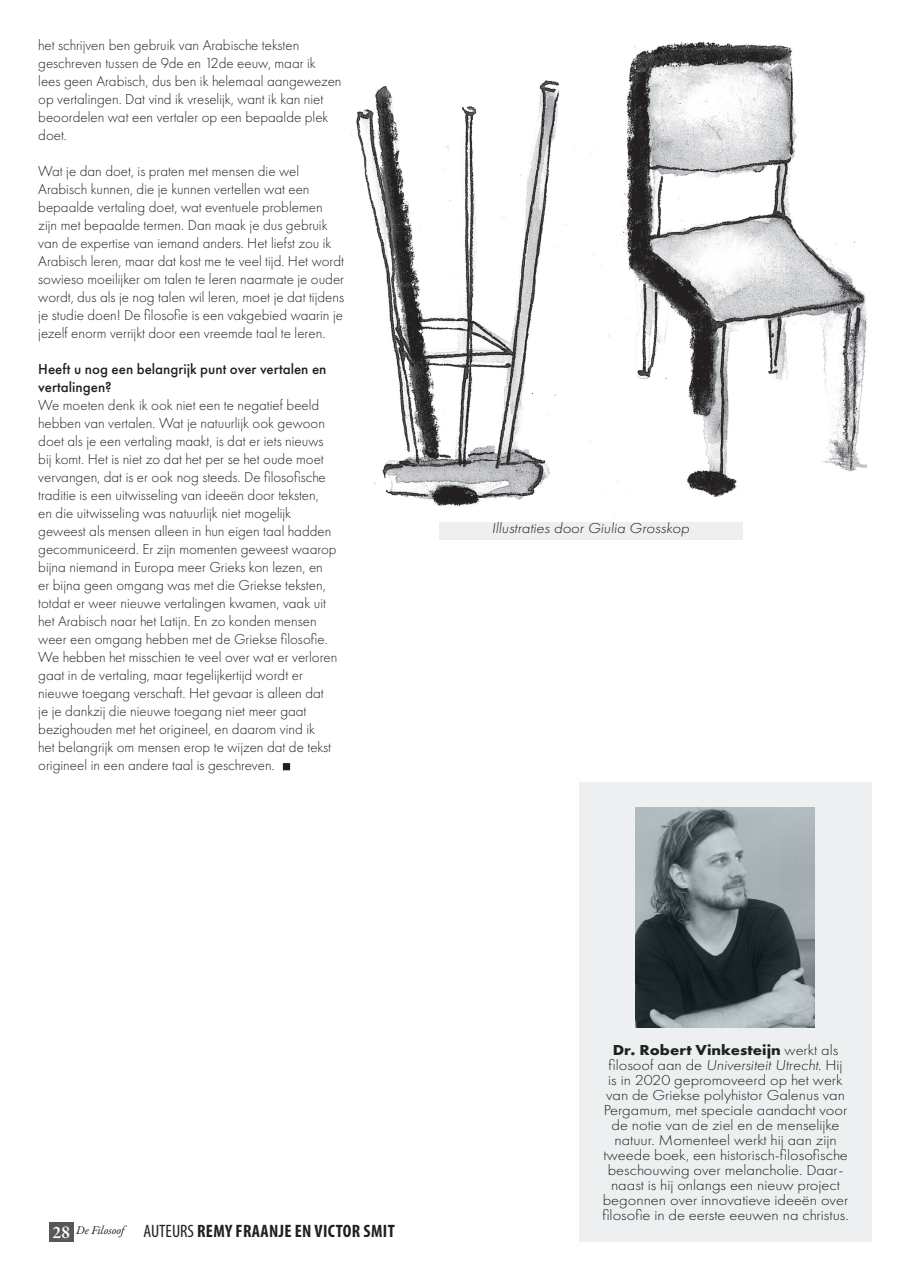
<style>
.page{position:relative;width:910px;height:1280px;background:#fff}
.page>*{position:absolute;margin:0;border:0;box-sizing:border-box;transform-origin:0 0}
.Content_-_naam_auteur{font:700 condensed 18px "Myriad Pro";letter-spacing:.02em;color:#231f20}
.Normal_Body{font:300 15px/18px "Futura PT";color:#231f20}
.Auteursinformatie{font:300 15px/15px "Futura PT";color:#1f2020;text-align:center;scale:1.1 1}
.Illustratie_informatie{font:italic 300 15px "Futura PT";color:#231f20;scale:1.1 1}
.t1{font:italic 12px "Garamond Premr Pro";letter-spacing:-.005em;color:#231f20}
.s1{font-weight:500}
.s2{font-weight:600;font-style:normal;font-size:18px;color:#fff}
.s3{font-weight:400}
.s4{font-weight:700}
.s5{font-style:italic}
</style>
<div class="page">
<div style="left:49px;top:1222px;width:25px;height:19px;background:#57585a"></div>
<div style="left:579px;top:783px;width:293px;height:459px;background:#edeff0"></div>
<div style="left:283px;top:763px;width:7px;height:7px;border:2px solid #231f20"></div>
<div style="left:439px;top:522px;width:303px;height:18px;background:#edeff0"></div>
<img style="left:351px;top:42px;width:517px;height:473px">
<img style="left:636px;top:807px;width:178px;height:221px">
<p class="Normal_Body" style="left:38px;top:36px;width:305px">het schrijven ben gebruik van Arabische teksten geschreven tussen de 9de en 12de eeuw, maar ik lees geen Arabisch, dus ben ik helemaal aangewezen op vertalingen. Dat vind ik vreselijk, want ik kan niet beoordelen wat een vertaler op een bepaalde plek doet.</p>
<p class="Normal_Body" style="left:38px;top:162px;width:307px">Wat je dan doet, is praten met mensen die wel Arabisch kunnen, die je kunnen vertellen wat een bepaalde vertaling doet, wat eventuele problemen zijn met bepaalde termen. Dan maak je dus gebruik van de expertise van iemand anders. Het liefst zou ik Arabisch leren, maar dat kost me te veel tijd. Het wordt sowieso moeilijker om talen te leren naarmate je ouder wordt, dus als je nog talen wil leren, moet je dat tijdens je studie doen! De filosofie is een vakgebied waarin je jezelf enorm verrijkt door een vreemde taal te leren.</p>
<p class="Normal_Body" style="left:38px;top:360px;width:301px"><span class="s1">Heeft u nog een belangrijk punt over vertalen en vertalingen?<br></span>We moeten denk ik ook niet een te negatief beeld hebben van vertalen. Wat je natuurlijk ook gewoon doet als je een vertaling maakt, is dat er iets nieuws bij komt. Het is niet zo dat het per se het oude moet vervangen, dat is er ook nog steeds. De filosofische traditie is een uitwisseling van ideeën door teksten,<br>en die uitwisseling was natuurlijk niet mogelijk geweest als mensen alleen in hun eigen taal hadden gecommuniceerd. Er zijn momenten geweest waarop bijna niemand in Europa meer Grieks kon lezen, en er bijna geen omgang was met die Griekse teksten, totdat er weer nieuwe vertalingen kwamen, vaak uit het Arabisch naar het Latijn. En zo konden mensen weer een omgang hebben met de Griekse filosofie.<br>We hebben het misschien te veel over wat er verloren gaat in de vertaling, maar tegelijkertijd wordt er nieuwe toegang verschaft. Het gevaar is alleen dat je je dankzij die nieuwe toegang niet meer gaat bezighouden met het origineel, en daarom vind ik<br>het belangrijk om mensen erop te wijzen dat de tekst origineel in een andere taal is geschreven.</p>
<p class="Illustratie_informatie" style="left:492px;top:519px;width:181px">Illustraties door Giulia Grosskop</p>
<p class="t1" style="left:53px;top:1222px;width:73px"><span class="s2">28</span> De Filosoof</p>
<p class="Content_-_naam_auteur" style="left:144px;top:1220px;width:253px"><span class="s3">AUTEURS</span> REMY FRAANJE EN VICTOR SMIT</p>
<p class="Auteursinformatie" style="left:602px;top:1043px;width:225px"><span class="s4">Dr. Robert Vinkesteijn</span> werkt als filosoof aan de <span class="s5">Universiteit Utrecht.</span> Hij<br>is in 2020 gepromoveerd op het werk van de Griekse polyhistor Galenus van Pergamum, met speciale aandacht voor de notie van de ziel en de menselijke natuur. Momenteel werkt hij aan zijn tweede boek, een historisch-filosofische beschouwing over melancholie. Daar&shy;naast is hij onlangs een nieuw project begonnen over innovatieve ideeën over filosofie in de eerste eeuwen na christus.</p>
</div>
